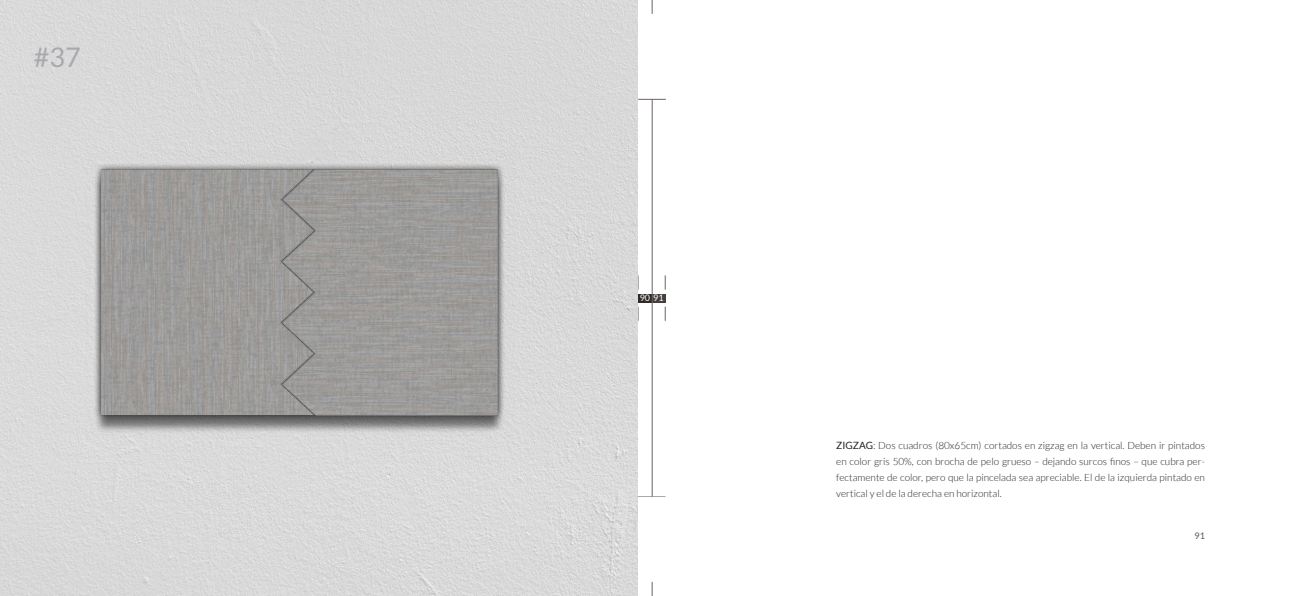
<style>
.page{position:relative;width:1304px;height:596px;background:#fff}
.page>*{position:absolute;margin:0;border:0;box-sizing:border-box;transform-origin:0 0}
.Nº{font:27px "Lato";color:#a8a9ad}
.Cuerpo{font:300 10px/16px "Lato";color:#231f20;text-align:justify}
.t1{font:9px "Lato";color:#fff}
.t2{font:9px "Lato";color:#57585a}
.s1{font-weight:400}
</style>
<div class="page">
<svg style="left:638px;top:99px;width:28px;height:1px"></svg>
<svg style="left:638px;top:496px;width:27px;height:1px"></svg>
<div style="left:651px;top:294px;width:14px;height:8px;background:#463f3d"></div>
<div style="left:638px;top:294px;width:14px;height:8px;background:#302a28"></div>
<hr style="left:652px;top:99px;width:1px;height:397px;background:#6b6360">
<svg style="left:638px;top:275px;width:1px;height:14px"></svg>
<svg style="left:665px;top:275px;width:1px;height:14px"></svg>
<svg style="left:665px;top:306px;width:1px;height:14px"></svg>
<svg style="left:638px;top:306px;width:1px;height:14px"></svg>
<svg style="left:652px;top:0;width:1px;height:14px"></svg>
<svg style="left:652px;top:581px;width:1px;height:14px"></svg>
<div style="left:0;top:0;width:638px;height:595px;background:#d9d9d9"></div>
<img style="left:86px;top:151px;width:428px;height:285px">
<p class="Nº" style="left:34px;top:42px;width:48px">#37</p>
<p class="t1" style="left:640px;top:293px;width:25px">90 91</p>
<p class="Cuerpo" style="left:836px;top:437px;width:370px"><span class="s1">ZIGZAG</span>: Dos cuadros (80x65cm) cortados en zigzag en la vertical. Deben ir pintados en color gris 50%, con brocha de pelo grueso – dejando surcos finos – que cubra per&shy;fectamente de color, pero que la pincelada sea apreciable. El de la izquierda pintado en vertical y el de la derecha en horizontal.</p>
<p class="t2" style="left:1195px;top:530px;width:12px">91</p>
</div>
